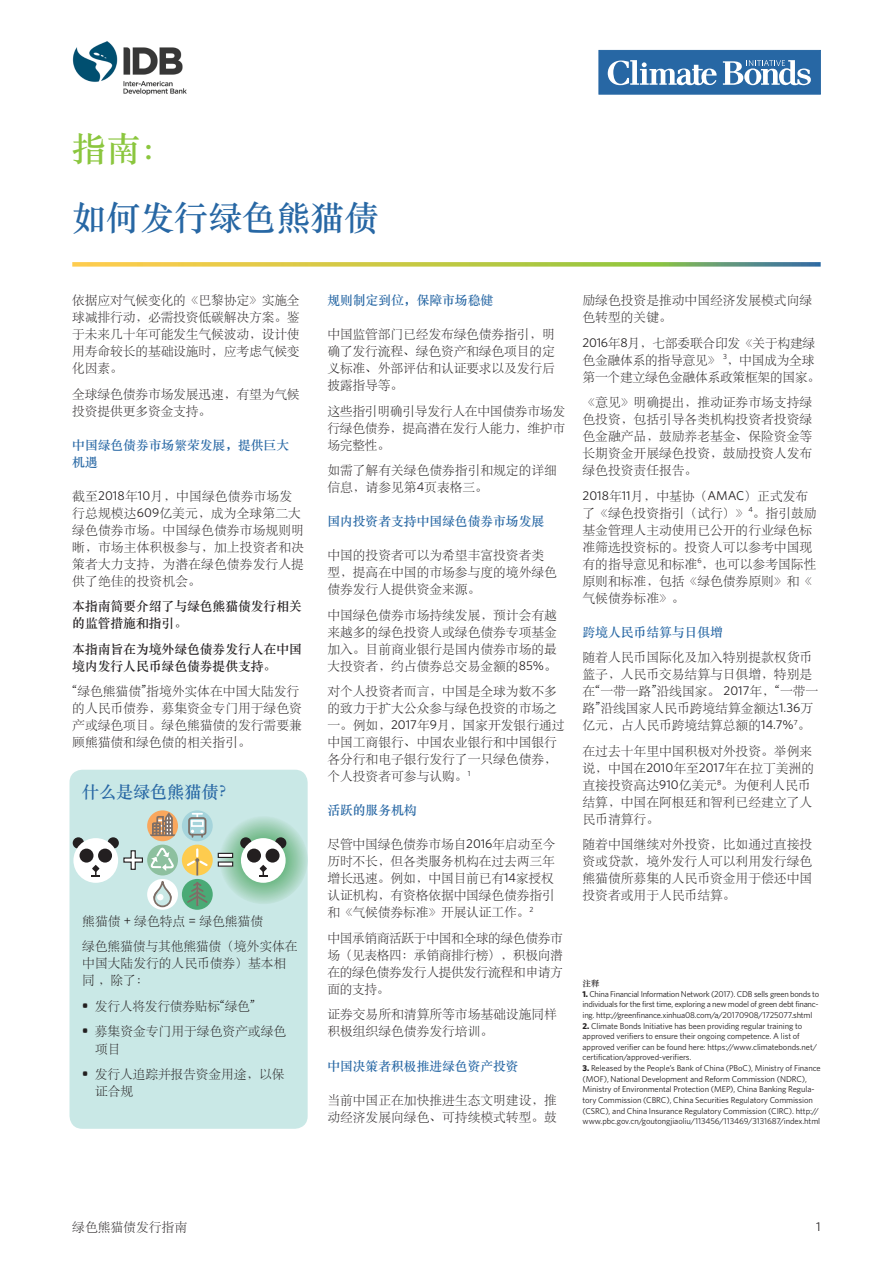
<style>
.page{position:relative;width:893px;height:1263px;background:#fff}
.page>*{position:absolute;margin:0;border:0;box-sizing:border-box;transform-origin:0 0}
.t1{font:34.05px "ST Songti SC Bold";color:#2767a4}
.t2{font:34.05px "ST Songti SC Bold";color:#8bc63e}
.t3{font:16.95px "ST Songti SC Bold";color:#2767a4}
.t4{font:12.75px/17px "ST Songti SC Light";color:#231f20}
.t5{font:12.75px/17px "ST Songti SC Bold";color:#2767a4}
.t6{font:12.75px/17px "ST Songti SC Light";letter-spacing:-.02em;color:#231f20}
.t7{font:12.75px/17px "ST Songti SC Bold";color:#231f20}
.t8{font:12.75px "Whitney";color:#231f20}
.t9{font:8.55px/10.6px "Whitney";letter-spacing:-.01em;color:#231f20}
.t10{font:8.55px "ST Songti SC Bold";color:#231f20}
.s1{font-family:"Whitney"}
.s2{font-family:"Whitney";font-weight:700}
.s3{font-weight:700}
</style>
<div class="page">
<div style="left:599px;top:50px;width:222px;height:44px;background:#2767a4"></div>
<svg style="left:723px;top:60px;width:88px;height:26px"></svg>
<svg style="left:608px;top:60px;width:109px;height:25px"></svg>
<svg style="left:72px;top:262px;width:749px;height:5px;background:#bbc462"></svg>
<img style="left:72px;top:41px;width:115px;height:54px">
<div style="left:70px;top:770px;width:238px;height:359px;background:#c9e8e6;border-radius:13px"></div>
<svg style="left:220px;top:816px;width:88px;height:88px;background:#9ecfb6"></svg>
<div style="left:275px;top:837px;width:11px;height:12px;background:#231f20;border-radius:50%"></div>
<svg style="left:240px;top:837px;width:12px;height:12px"></svg>
<div style="left:241px;top:838px;width:45px;height:45px;background:#fff;border-radius:50%"></div>
<svg style="left:259px;top:868px;width:8px;height:9px"></svg>
<div style="left:247px;top:848px;width:14px;height:14px;background:#231f20;border-radius:50%"></div>
<div style="left:266px;top:848px;width:14px;height:14px;background:#231f20;border-radius:50%"></div>
<div style="left:108px;top:837px;width:11px;height:12px;background:#231f20;border-radius:50%"></div>
<div style="left:73px;top:837px;width:11px;height:12px;background:#231f20;border-radius:50%"></div>
<div style="left:73px;top:838px;width:45px;height:45px;background:#fff;border-radius:50%"></div>
<svg style="left:92px;top:868px;width:8px;height:9px"></svg>
<div style="left:80px;top:848px;width:14px;height:14px;background:#231f20;border-radius:50%"></div>
<div style="left:98px;top:848px;width:14px;height:14px;background:#231f20;border-radius:50%"></div>
<hr style="left:218px;top:853px;width:15px;height:4px;background:#fff">
<div style="left:218px;top:853px;width:15px;height:5px;border:1px solid #231f20"></div>
<svg style="left:218px;top:862px;width:15px;height:4px"></svg>
<svg style="left:123px;top:850px;width:20px;height:20px"></svg>
<div style="left:147px;top:845px;width:31px;height:30px;background:#8dc09f;border-radius:50%"></div>
<svg style="left:150px;top:847px;width:24px;height:25px"></svg>
<div style="left:182px;top:879px;width:31px;height:31px;background:#4aaa76;border-radius:50%"></div>
<svg style="left:186px;top:881px;width:23px;height:23px"></svg>
<hr style="left:196px;top:883px;width:2px;height:22px;background:#7d6e66">
<div style="left:147px;top:810px;width:31px;height:31px;background:#f9a75d;border-radius:50%"></div>
<svg style="left:150px;top:811px;width:25px;height:26px"></svg>
<div style="left:182px;top:845px;width:31px;height:30px;background:#fecc4e;border-radius:50%"></div>
<svg style="left:185px;top:849px;width:25px;height:26px"></svg>
<div style="left:147px;top:879px;width:31px;height:31px;background:#fff;border-radius:50%"></div>
<svg style="left:154px;top:890px;width:17px;height:16px"></svg>
<div style="left:153px;top:889px;width:19px;height:18px;border:2px solid #7d6e66;border-radius:50%"></div>
<svg style="left:153px;top:880px;width:20px;height:20px"></svg>
<div style="left:157px;top:894px;width:7px;height:6px;background:#fff;border-radius:50%"></div>
<div style="left:182px;top:810px;width:31px;height:31px;background:#a5d4db;border-radius:50%"></div>
<div style="left:188px;top:817px;width:18px;height:18px;border:2px solid #7d6e66;border-radius:3px"></div>
<svg style="left:190px;top:813px;width:15px;height:24px"></svg>
<h1 class="t2" style="left:72px;top:123px;width:104px">指南：</h1>
<h1 class="t1" style="left:72px;top:191px;width:308px">如何发行绿色熊猫债</h1>
<p class="t4" style="left:72px;top:291px;width:229px;text-align:justify">依据应对气候变化的《巴黎协定》实施全球减排行动，必需投资低碳解决方案。鉴于未来几十年可能发生气候波动，设计使用寿命较长的基础设施时，应考虑气候变化因素。</p>
<p class="t4" style="left:72px;top:384px;width:229px">全球绿色债券市场发展迅速，有望为气候投资提供更多资金支持。</p>
<p class="t5" style="left:72px;top:436px;width:218px">中国绿色债券市场繁荣发展，提供巨大机遇</p>
<p class="t4" style="left:72px;top:487px;width:233px">截至<span class="s1">2018</span>年<span class="s1">10</span>月，中国绿色债券市场发行总规模达<span class="s1">609</span>亿美元，成为全球第二大绿色债券市场。中国绿色债券市场规则明晰，市场主体积极参与，加上投资者和决策者大力支持，为潜在绿色债券发行人提供了绝佳的投资机会。</p>
<p class="t7" style="left:72px;top:597px;width:231px">本指南简要介绍了与绿色熊猫债发行相关的监管措施和指引。</p>
<p class="t7" style="left:72px;top:640px;width:231px">本指南旨在为境外绿色债券发行人在中国境内发行人民币绿色债券提供支持。</p>
<p class="t4" style="left:72px;top:682px;width:231px">“绿色熊猫债”指境外实体在中国大陆发行的人民币债券，募集资金专门用于绿色资产或绿色项目。绿色熊猫债的发行需要兼顾熊猫债和绿色债的相关指引。</p>
<h2 class="t3" style="left:82px;top:779px;width:155px">什么是绿色熊猫债？</h2>
<p class="t4" style="left:82px;top:907px;width:217px;line-height:25.5px">熊猫债 <span class="s1">+</span> 绿色特点 <span class="s1">=</span> 绿色熊猫债<br>绿色熊猫债与其他熊猫债（境外实体在</p>
<p class="t4" style="left:82px;top:954px;width:205px">中国大陆发行的人民币债券）基本相同 ，除了：</p>
<p class="t6" style="left:82px;top:997px;width:174px"><span class="s2">•</span> 发行人将发行债券贴标“绿色”</p>
<p class="t4" style="left:95px;top:1022px;width:193px;text-indent:-13px"><span class="s2">•</span> 募集资金专门用于绿色资产或绿色项目</p>
<p class="t4" style="left:95px;top:1065px;width:191px;text-indent:-13px"><span class="s2">•</span> 发行人追踪并报告资金用途，以保证合规</p>
<p class="t5" style="left:327px;top:291px;width:167px">规则制定到位，保障市场稳健</p>
<p class="t4" style="left:327px;top:325px;width:229px;text-align:justify">中国监管部门已经发布绿色债券指引，明确了发行流程、绿色资产和绿色项目的定义标准、外部评估和认证要求以及发行后披露指导等。</p>
<p class="t4" style="left:327px;top:402px;width:239px;text-align:justify">这些指引明确引导发行人在中国债券市场发行绿色债券，提高潜在发行人能力，维护市场完整性。</p>
<p class="t4" style="left:327px;top:461px;width:231px">如需了解有关绿色债券指引和规定的详细信息，请参见第<span class="s1">4</span>页表格三。</p>
<p class="t5" style="left:327px;top:512px;width:218px">国内投资者支持中国绿色债券市场发展</p>
<p class="t4" style="left:327px;top:546px;width:231px">中国的投资者可以为希望丰富投资者类型，提高在中国的市场参与度的境外绿色债券发行人提供资金来源。</p>
<p class="t4" style="left:327px;top:606px;width:231px;text-align:justify">中国绿色债券市场持续发展，预计会有越来越多的绿色投资人或绿色债券专项基金加入。目前商业银行是国内债券市场的最大投资者，约占债券总交易金额的<span class="s1">85%</span>。</p>
<p class="t4" style="left:327px;top:682px;width:239px">对个人投资者而言，中国是全球为数不多的致力于扩大公众参与绿色投资的市场之一。例如，<span class="s1">2017</span>年<span class="s1">9</span>月，国家开发银行通过中国工商银行、中国农业银行和中国银行各分行和电子银行发行了一只绿色债券，个人投资者可参与认购。<sup>1</sup></p>
<p class="t5" style="left:327px;top:801px;width:91px">活跃的服务机构</p>
<p class="t4" style="left:327px;top:835px;width:230px;text-align:justify">尽管中国绿色债券市场自<span class="s1">2016</span>年启动至今历时不长，但各类服务机构在过去两三年增长迅速。例如，中国目前已有<span class="s1">14</span>家授权认证机构，有资格依据中国绿色债券指引和《气候债券标准》开展认证工作。<sup>2</sup></p>
<p class="t4" style="left:327px;top:929px;width:237px;text-align:justify">中国承销商活跃于中国和全球的绿色债券市场（见表格四：承销商排行榜），积极向潜在的绿色债券发行人提供发行流程和申请方面的支持。</p>
<p class="t4" style="left:327px;top:1005px;width:231px">证券交易所和清算所等市场基础设施同样积极组织绿色债券发行培训。</p>
<p class="t5" style="left:327px;top:1056px;width:193px">中国决策者积极推进绿色资产投资</p>
<p class="t4" style="left:327px;top:1090px;width:231px">当前中国正在加快推进生态文明建设，推动经济发展向绿色、可持续模式转型。鼓</p>
<p class="t4" style="left:583px;top:291px;width:231px">励绿色投资是推动中国经济发展模式向绿色转型的关键。</p>
<p class="t6" style="left:583px;top:333px;width:239px"><span class="s1">2016</span>年<span class="s1">8</span>月，七部委联合印发《关于构建绿色金融体系的指导意见》 <sup>3</sup>，中国成为全球第一个建立绿色金融体系政策框架的国家。</p>
<p class="t4" style="left:583px;top:393px;width:231px;text-align:justify">《意见》明确提出，推动证券市场支持绿色投资，包括引导各类机构投资者投资绿色金融产品，鼓励养老基金、保险资金等长期资金开展绿色投资，鼓励投资人发布绿色投资责任报告。</p>
<p class="t4" style="left:583px;top:487px;width:236px"><span class="s1">2018</span>年<span class="s1">11</span>月，中基协（<span class="s1">AMAC</span>）正式发布了《绿色投资指引（试行）》<sup>4</sup>。指引鼓励基金管理人主动使用已公开的行业绿色标准筛选投资标的。投资人可以参考中国现有的指导意见和标准<sup>6</sup>，也可以参考国际性原则和标准，包括《绿色债券原则》和《气候债券标准》。</p>
<p class="t5" style="left:583px;top:623px;width:142px">跨境人民币结算与日俱增</p>
<p class="t4" style="left:583px;top:648px;width:237px">随着人民币国际化及加入特别提款权货币篮子，人民币交易结算与日俱增，特别是在“一带一路”沿线国家。 <span class="s1">2017</span>年，“一带一路”沿线国家人民币跨境结算金额达<span class="s1">1.36</span>万亿元，占人民币跨境结算总额的<span class="s1">14.7%</span><sup>7</sup>。</p>
<p class="t4" style="left:583px;top:742px;width:233px">在过去十年里中国积极对外投资。举例来说，中国在<span class="s1">2010</span>年至<span class="s1">2017</span>年在拉丁美洲的直接投资高达<span class="s1">910</span>亿美元<sup>8</sup>。为便利人民币结算，中国在阿根廷和智利已经建立了人民币清算行。</p>
<p class="t4" style="left:583px;top:835px;width:231px;text-align:justify">随着中国继续对外投资，比如通过直接投资或贷款，境外发行人可以利用发行绿色熊猫债所募集的人民币资金用于偿还中国投资者或用于人民币结算。</p>
<p class="t10" style="left:583px;top:977px;width:19px">注释</p>
<p class="t9" style="left:583px;top:988px;width:238px;text-align:justify"><span class="s3">1.</span> China Financial Information Network (2017). CDB sells green bonds to individuals for the first time, exploring a new model of green debt financ&shy;ing. http://greenfinance.xinhua08.com/a/20170908/1725077.shtml</p>
<p class="t9" style="left:583px;top:1020px;width:236px"><span class="s3">2.</span> Climate Bonds Initiative has been providing regular training to approved verifiers to ensure their ongoing competence. A list of approved verifier can be found here: https://www.climatebonds.net/ certification/approved-verifiers.</p>
<p class="t9" style="left:583px;top:1062px;width:240px"><span class="s3">3.</span> Released by the People’s Bank of China (PBoC), Ministry of Finance (MOF), National Development and Reform Commission (NDRC), Ministry of Environmental Protection (MEP), China Banking Regula&shy;tory Commission (CBRC), China Securities Regulatory Commission (CSRC), and China Insurance Regulatory Commission (CIRC). http:// www.pbc.gov.cn/goutongjiaoliu/113456/113469/3131687/index.html</p>
<p class="t4" style="left:72px;top:1218px;width:116px">绿色熊猫债发行指南</p>
<p class="t8" style="left:816px;top:1219px;width:6px">1</p>
</div>
